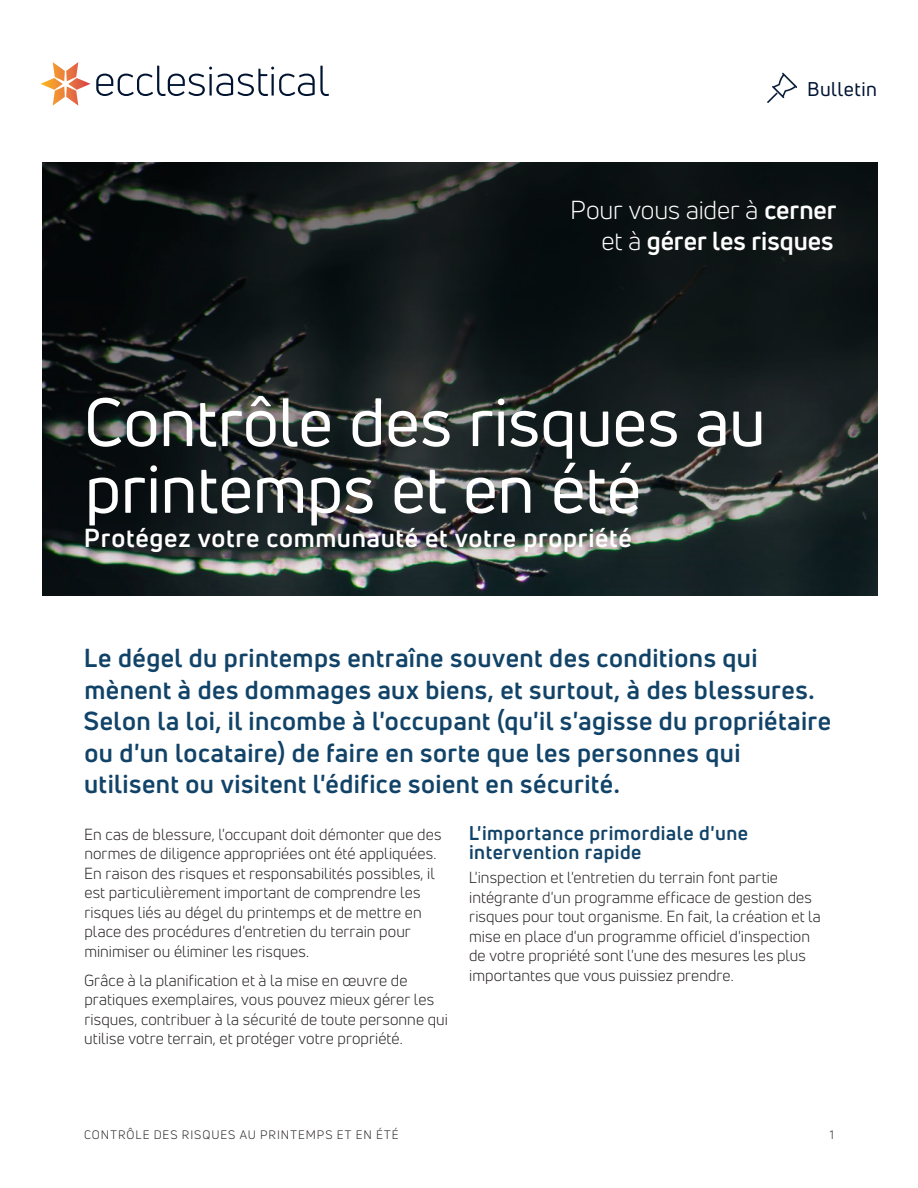
<style>
.page{position:relative;width:918px;height:1188px;background:#fff}
.page>*{position:absolute;margin:0;border:0;box-sizing:border-box;transform-origin:0 0}
.t1{font:66.75px/66.8px "Uni Neue";letter-spacing:-.005em;color:#fff}
.t2{font:700 25.5px/31.5px "Uni Neue";letter-spacing:.015em;color:#114368}
.t3{font:700 25.5px "Uni Neue";letter-spacing:.025em;color:#fff}
.t4{font:700 25.5px/31.5px "Uni Neue";color:#fff;text-align:right}
.t5{font:700 19.5px/19.5px "Uni Neue";letter-spacing:.025em;color:#114368}
.t6{font:19.5px "Uni Neue";letter-spacing:.03em;color:#001432}
.t7{font:15.75px/19.5px "Uni Neue";letter-spacing:.005em;color:#231f20}
.t8{font:12px "Uni Neue";letter-spacing:.085em;color:#231f20}
.s1{font-weight:400}
</style>
<div class="page">
<svg style="left:43px;top:162px;width:834px;height:432px;background:#1c2323"></svg>
<svg style="left:41px;top:62px;width:288px;height:44px"></svg>
<img style="left:767px;top:73px;width:30px;height:29px">
<p class="t6" style="left:807px;top:77px;width:72px">Bulletin</p>
<p class="t4" style="left:570px;top:194px;width:268px"><span class="s1">Pour vous aider à</span> cerner <span class="s1">et à</span> gérer les risques</p>
<h1 class="t1" style="left:84px;top:388px;width:684px">Contrôle des risques au printemps et en été</h1>
<p class="t3" style="left:84px;top:522px;width:549px">Protégez votre communauté et votre propriété</p>
<h2 class="t2" style="left:83px;top:642px;width:749px">Le dégel du printemps entraîne souvent des conditions qui mènent à des dommages aux biens, et surtout, à des blessures.<br>Selon la loi, il incombe à l'occupant (qu'il s'agisse du propriétaire ou d'un locataire) de faire en sorte que les personnes qui utilisent ou visitent l'édifice soient en sécurité.</h2>
<p class="t7" style="left:84px;top:824px;width:359px">En cas de blessure, l'occupant doit démonter que des normes de diligence appropriées ont été appliquées.<br>En raison des risques et responsabilités possibles, il est particulièrement important de comprendre les risques liés au dégel du printemps et de mettre en place des procédures d'entretien du terrain pour minimiser ou éliminer les risques.</p>
<p class="t7" style="left:84px;top:970px;width:365px">Grâce à la planification et à la mise en œuvre de pratiques exemplaires, vous pouvez mieux gérer les risques, contribuer à la sécurité de toute personne qui utilise votre terrain, et protéger votre propriété.</p>
<p class="t5" style="left:469px;top:823px;width:281px">L'importance primordiale d'une intervention rapide</p>
<p class="t7" style="left:469px;top:868px;width:354px">L'inspection et l'entretien du terrain font partie intégrante d'un programme efficace de gestion des risques pour tout organisme. En fait, la création et la mise en place d'un programme officiel d'inspection de votre propriété sont l'une des mesures les plus importantes que vous puissiez prendre.</p>
<p class="t8" style="left:84px;top:1127px;width:316px">CONTRÔLE DES RISQUES AU PRINTEMPS ET EN ÉTÉ</p>
<p class="t8" style="left:830px;top:1127px;width:6px">1</p>
</div>
